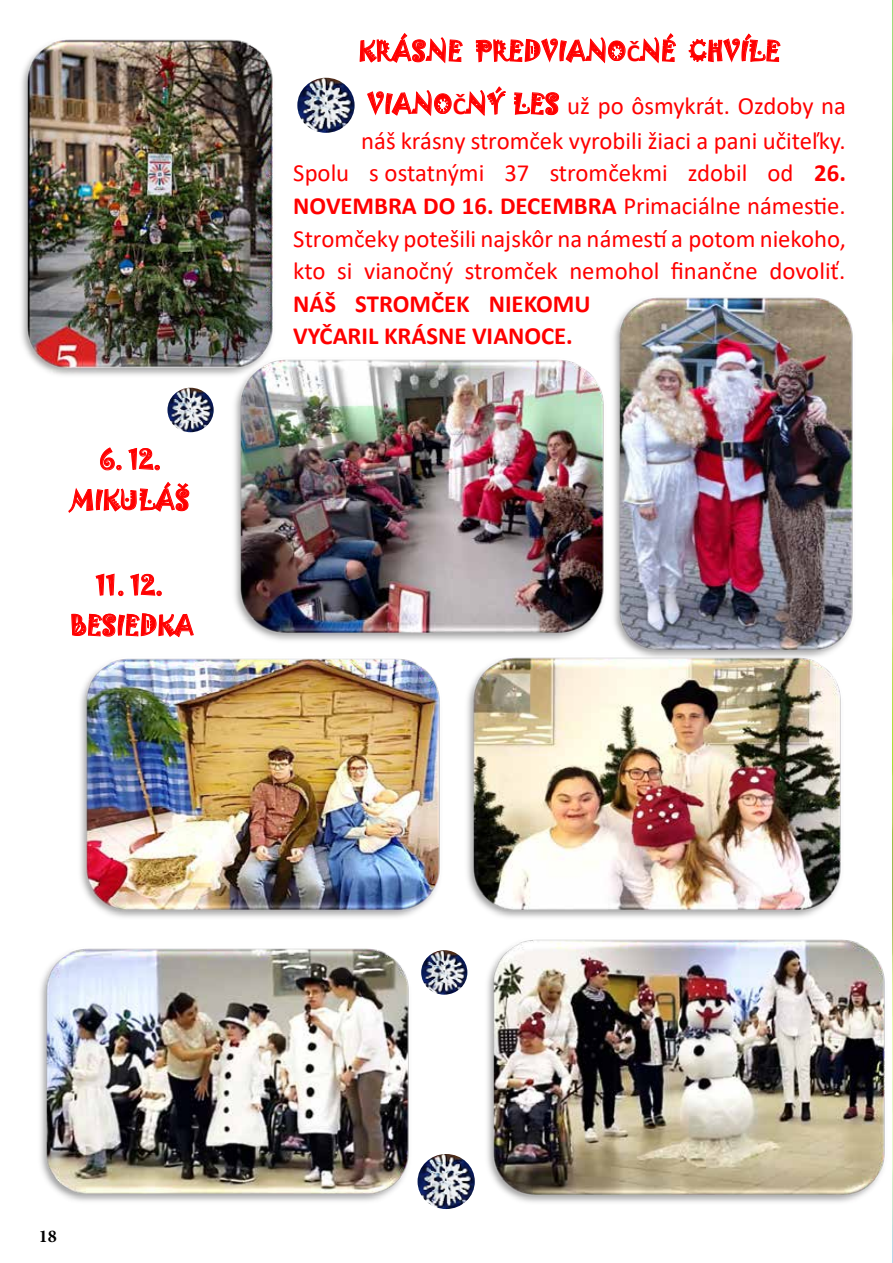
<style>
.page{position:relative;width:893px;height:1263px;background:#fff}
.page>*{position:absolute;margin:0;border:0;box-sizing:border-box;transform-origin:0 0}
.t1{font:24.75px/32.5px "Calibri";color:#f00}
.t2{font:24.75px/40.5px "Jokerman";color:#f00;text-align:center}
.t3{font:700 24.75px/32.4px "Calibri";color:#f00}
.t4{font:700 18px "Minion Pro";color:#000}
.s1{font-family:"Calibri";font-weight:700}
.s2{font-family:"Jokerman"}
.s3{font-weight:700}
</style>
<div class="page">
<img style="left:21px;top:39px;width:252px;height:336px">
<img style="left:613px;top:297px;width:240px;height:356px">
<img style="left:229px;top:355px;width:375px;height:286px">
<img style="left:80px;top:658px;width:360px;height:260px">
<img style="left:467px;top:653px;width:374px;height:265px">
<img style="left:297px;top:78px;width:58px;height:55px">
<img style="left:40px;top:948px;width:369px;height:253px">
<img style="left:487px;top:939px;width:398px;height:263px">
<img style="left:418px;top:1154px;width:57px;height:55px">
<img style="left:167px;top:388px;width:47px;height:44px">
<img style="left:421px;top:950px;width:46px;height:45px">
<img style="left:892px;top:0;width:1px;height:1263px">
<p class="t2" style="left:71px;top:440px;width:120px">6. 12.<br>MIKULÁŠ</p>
<p class="t2" style="left:70px;top:566px;width:125px">11. 12.<br>BESIEDKA</p>
<p class="t2" style="left:358px;top:31px;width:423px">KRÁSNE PREDVIANO<span class="s1">Č</span>NÉ CHVÍLE</p>
<p class="t1" style="left:361px;top:87px;width:486px;line-height:35.2px"><span class="s2">VIANO</span><span class="s3">Č</span><span class="s2">NÝ LES</span> už po ôsmykrát. Ozdoby na náš krásny stromček vyrobili žiaci a pani učiteľky.</p>
<p class="t1" style="left:293px;top:156px;width:554px;text-align:justify">Spolu s ostatnými 37 stromčekmi zdobil od <span class="s3">26.<br>NOVEMBRA DO 16. DECEMBRA</span> Primaciálne námestie.<br>Stromčeky potešili najskôr na námestí a potom niekoho, kto si vianočný stromček nemohol finančne dovoliť.</p>
<p class="t3" style="left:293px;top:287px;width:299px">NÁŠ STROMČEK NIEKOMU<br>VYČARIL KRÁSNE VIANOCE.</p>
<p class="t4" style="left:39px;top:1223px;width:19px">18</p>
</div>
